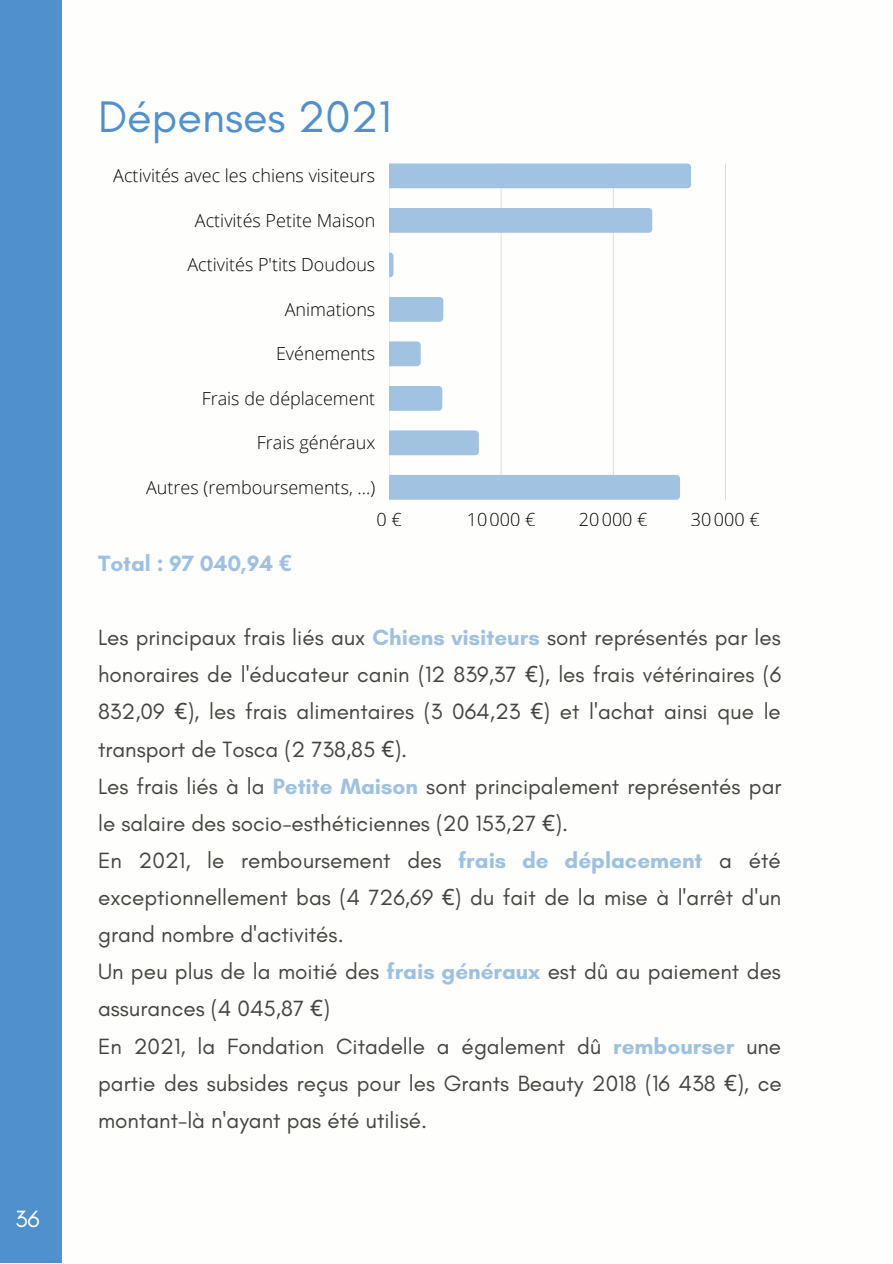
<style>
.page{position:relative;width:893px;height:1264px;background:#fff}
.page>*{position:absolute;margin:0;border:0;box-sizing:border-box;transform-origin:0 0}
.t1{font:45px "Glacial Indifference";color:#4f90cd}
.t2{font:24px "Glacial Indifference";color:#fefefc}
.t3{font:22.5px/37px "Glacial Indifference";color:#444440}
.t4{font:700 22.5px "Glacial Indifference";color:#9fc1e1}
.t5{font:300 18px "Open Sans";color:#000}
.s1{font-family:"Noto Sans"}
.s2{font-weight:700;color:#9fc1e1}
</style>
<div class="page">
<svg style="left:389px;top:163px;width:299px;height:336px"></svg>
<svg style="left:687px;top:163px;width:4px;height:25px"></svg>
<svg style="left:648px;top:208px;width:4px;height:25px"></svg>
<svg style="left:390px;top:252px;width:3px;height:25px"></svg>
<svg style="left:439px;top:297px;width:4px;height:25px"></svg>
<svg style="left:417px;top:341px;width:3px;height:25px"></svg>
<svg style="left:438px;top:386px;width:4px;height:25px"></svg>
<svg style="left:475px;top:430px;width:4px;height:25px"></svg>
<svg style="left:676px;top:475px;width:4px;height:24px"></svg>
<div style="left:0;top:0;width:62px;height:1262px;background:#4f90cd"></div>
<p class="t2" style="left:15px;top:1204px;width:26px">36</p>
<h1 class="t1" style="left:98px;top:89px;width:295px">Dépenses 2021</h1>
<p class="t5" style="left:113px;top:163px;width:263px">Activités avec les chiens visiteurs</p>
<p class="t5" style="left:195px;top:207px;width:182px">Activités Petite Maison</p>
<p class="t5" style="left:187px;top:252px;width:189px">Activités P'tits Doudous</p>
<p class="t5" style="left:285px;top:296px;width:92px">Animations</p>
<p class="t5" style="left:276px;top:341px;width:101px">Evénements</p>
<p class="t5" style="left:202px;top:385px;width:175px">Frais de déplacement</p>
<p class="t5" style="left:257px;top:430px;width:120px">Frais généraux</p>
<p class="t5" style="left:146px;top:474px;width:231px">Autres (remboursements, ...)</p>
<p class="t4" style="left:98px;top:549px;width:195px">Total : 97 040,94 <span class="s1">€</span></p>
<p class="t5" style="left:376px;top:506px;width:27px">0 €</p>
<p class="t5" style="left:466px;top:506px;width:70px">10000 €</p>
<p class="t5" style="left:579px;top:506px;width:70px">20000 €</p>
<p class="t5" style="left:691px;top:506px;width:70px">30000 €</p>
<p class="t3" style="left:98px;top:619px;width:685px">Les principaux frais liés aux <span class="s2">Chiens visiteurs</span> sont représentés par les honoraires de l'éducateur canin (12 839,37 <span class="s1">€</span>), les frais vétérinaires (6<br>832,09 <span class="s1">€</span>), les frais alimentaires (3 064,23 <span class="s1">€</span>) et l'achat ainsi que le transport de Tosca (2 738,85 <span class="s1">€</span>).<br>Les frais liés à la <span class="s2">Petite Maison</span> sont principalement représentés par le salaire des socio-esthéticiennes (20 153,27 <span class="s1">€</span>).<br>En 2021, le remboursement des <span class="s2">frais de déplacement</span> a été exceptionnellement bas (4 726,69 <span class="s1">€</span>) du fait de la mise à l'arrêt d'un grand nombre d'activités.<br>Un peu plus de la moitié des <span class="s2">frais généraux</span> est dû au paiement des assurances (4 045,87 <span class="s1">€</span>)<br>En 2021, la Fondation Citadelle a également dû <span class="s2">rembourser</span> une partie des subsides reçus pour les Grants Beauty 2018 (16 438 <span class="s1">€</span>), ce montant-là n'ayant pas été utilisé.</p>
</div>
